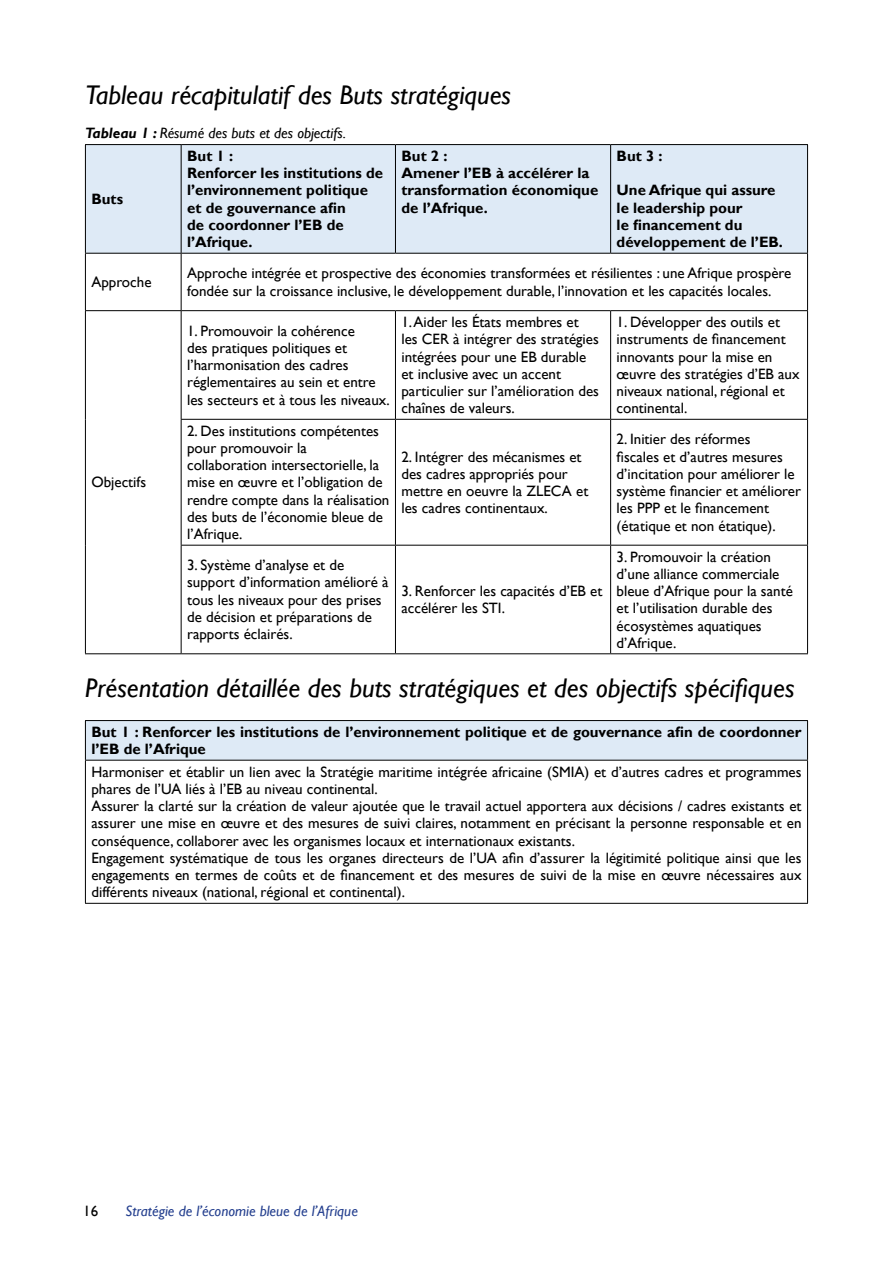
<style>
.page{position:relative;width:893px;height:1263px;background:#fff}
.page>*{position:absolute;margin:0;border:0;box-sizing:border-box;transform-origin:0 0}
.t1{font:italic 27px "Gill Sans";color:#000}
.t2{font:15px/17.2px "Gill Sans";color:#000}
.t3{font:700 15px/17.2px "Gill Sans";color:#000}
.t4{font:italic 15px "Gill Sans";color:#25408f}
.t5{font:italic 15px "Gill Sans";color:#000}
.s1{font-weight:700}
</style>
<div class="page">
<div style="left:86px;top:145px;width:721px;height:108px;background:#deeaf6"></div>
<hr style="left:85px;top:144px;width:96px;height:1px;background:#000">
<hr style="left:85px;top:145px;width:1px;height:108px;background:#000">
<hr style="left:181px;top:144px;width:214px;height:1px;background:#000">
<hr style="left:181px;top:145px;width:1px;height:108px;background:#000">
<hr style="left:395px;top:144px;width:216px;height:1px;background:#000">
<hr style="left:395px;top:145px;width:1px;height:108px;background:#000">
<hr style="left:611px;top:144px;width:197px;height:1px;background:#000">
<hr style="left:610px;top:145px;width:1px;height:108px;background:#000">
<hr style="left:807px;top:145px;width:1px;height:108px;background:#000">
<hr style="left:85px;top:253px;width:96px;height:1px;background:#000">
<hr style="left:85px;top:254px;width:1px;height:56px;background:#000">
<hr style="left:181px;top:253px;width:214px;height:1px;background:#000">
<hr style="left:181px;top:254px;width:1px;height:56px;background:#000">
<hr style="left:395px;top:253px;width:216px;height:1px;background:#000">
<hr style="left:611px;top:253px;width:197px;height:1px;background:#000">
<hr style="left:807px;top:254px;width:1px;height:56px;background:#000">
<hr style="left:85px;top:310px;width:96px;height:1px;background:#000">
<hr style="left:85px;top:311px;width:1px;height:108px;background:#000">
<hr style="left:181px;top:310px;width:214px;height:1px;background:#000">
<hr style="left:181px;top:311px;width:1px;height:108px;background:#000">
<hr style="left:395px;top:310px;width:216px;height:1px;background:#000">
<hr style="left:395px;top:311px;width:1px;height:108px;background:#000">
<hr style="left:611px;top:310px;width:197px;height:1px;background:#000">
<hr style="left:610px;top:311px;width:1px;height:108px;background:#000">
<hr style="left:807px;top:311px;width:1px;height:108px;background:#000">
<hr style="left:85px;top:419px;width:1px;height:126px;background:#000">
<hr style="left:181px;top:419px;width:214px;height:1px;background:#000">
<hr style="left:181px;top:420px;width:1px;height:125px;background:#000">
<hr style="left:395px;top:419px;width:216px;height:1px;background:#000">
<hr style="left:395px;top:420px;width:1px;height:125px;background:#000">
<hr style="left:611px;top:419px;width:197px;height:1px;background:#000">
<hr style="left:610px;top:420px;width:1px;height:125px;background:#000">
<hr style="left:807px;top:420px;width:1px;height:125px;background:#000">
<hr style="left:85px;top:545px;width:1px;height:108px;background:#000">
<hr style="left:181px;top:545px;width:214px;height:1px;background:#000">
<hr style="left:181px;top:545px;width:1px;height:108px;background:#000">
<hr style="left:395px;top:545px;width:216px;height:1px;background:#000">
<hr style="left:395px;top:545px;width:1px;height:108px;background:#000">
<hr style="left:611px;top:545px;width:197px;height:1px;background:#000">
<hr style="left:610px;top:545px;width:1px;height:108px;background:#000">
<hr style="left:807px;top:545px;width:1px;height:108px;background:#000">
<hr style="left:85px;top:653px;width:96px;height:1px;background:#000">
<hr style="left:181px;top:653px;width:214px;height:1px;background:#000">
<hr style="left:395px;top:653px;width:216px;height:1px;background:#000">
<hr style="left:611px;top:653px;width:197px;height:1px;background:#000">
<div style="left:85px;top:720px;width:722px;height:40px;background:#deeaf6"></div>
<hr style="left:85px;top:720px;width:723px;height:1px;background:#000">
<hr style="left:85px;top:721px;width:1px;height:39px;background:#000">
<hr style="left:807px;top:721px;width:1px;height:39px;background:#000">
<hr style="left:85px;top:760px;width:723px;height:1px;background:#000">
<hr style="left:85px;top:760px;width:1px;height:143px;background:#000">
<hr style="left:807px;top:760px;width:1px;height:143px;background:#000">
<hr style="left:85px;top:903px;width:723px;height:1px;background:#000">
<h1 class="t1" style="left:85px;top:79px;width:428px">Tableau récapitulatif des Buts stratégiques</h1>
<p class="t5" style="left:85px;top:124px;width:263px"><span class="s1">Tableau 1 :</span> Résumé des buts et des objectifs.</p>
<p class="t3" style="left:91px;top:191px;width:33px">Buts</p>
<p class="t3" style="left:187px;top:148px;width:198px">But 1 :<br>Renforcer les institutions de l’environnement politique et de gouvernance afin<br>de coordonner l’EB de l’Afrique.</p>
<p class="t3" style="left:401px;top:148px;width:198px">But 2 :<br>Amener l’EB à accélérer la transformation économique de l’Afrique.</p>
<p class="t3" style="left:617px;top:148px;width:47px">But 3 :</p>
<p class="t3" style="left:617px;top:182px;width:168px">Une Afrique qui assure le leadership pour<br>le financement du développement de l’EB.</p>
<p class="t2" style="left:91px;top:274px;width:62px">Approche</p>
<p class="t2" style="left:187px;top:265px;width:606px">Approche intégrée et prospective des économies transformées et résilientes : une Afrique prospère fondée sur la croissance inclusive, le développement durable, l’innovation et les capacités locales.</p>
<p class="t2" style="left:91px;top:474px;width:56px">Objectifs</p>
<p class="t2" style="left:187px;top:322px;width:204px">1. Promouvoir la cohérence<br>des pratiques politiques et l’harmonisation des cadres réglementaires au sein et entre les secteurs et à tous les niveaux.</p>
<p class="t2" style="left:401px;top:314px;width:199px">1. Aider les États membres et<br>les CER à intégrer des stratégies intégrées pour une EB durable et inclusive avec un accent particulier sur l’amélioration des chaînes de valeurs.</p>
<p class="t2" style="left:617px;top:314px;width:184px">1. Développer des outils et instruments de financement innovants pour la mise en œuvre des stratégies d’EB aux niveaux national, régional et continental.</p>
<p class="t2" style="left:187px;top:422px;width:204px">2. Des institutions compétentes pour promouvoir la collaboration intersectorielle, la mise en œuvre et l’obligation de rendre compte dans la réalisation des buts de l’économie bleue de l’Afrique.</p>
<p class="t2" style="left:617px;top:431px;width:186px">2. Initier des réformes<br>fiscales et d’autres mesures d’incitation pour améliorer le système financier et améliorer les PPP et le financement (étatique et non étatique).</p>
<p class="t2" style="left:401px;top:448px;width:188px">2. Intégrer des mécanismes et des cadres appropriés pour mettre en oeuvre la ZLECA et les cadres continentaux.</p>
<p class="t2" style="left:617px;top:548px;width:178px">3. Promouvoir la création d’une alliance commerciale bleue d’Afrique pour la santé et l’utilisation durable des écosystèmes aquatiques d’Afrique.</p>
<h1 class="t1" style="left:85px;top:672px;width:711px">Présentation détaillée des buts stratégiques et des objectifs spécifiques</h1>
<p class="t3" style="left:91px;top:724px;width:712px">But 1 : Renforcer les institutions de l’environnement politique et de gouvernance afin de coordonner l’EB de l’Afrique</p>
<p class="t2" style="left:91px;top:763px;width:712px">Harmoniser et établir un lien avec la Stratégie maritime intégrée africaine (SMIA) et d’autres cadres et programmes phares de l’UA liés à l’EB au niveau continental.<br>Assurer la clarté sur la création de valeur ajoutée que le travail actuel apportera aux décisions / cadres existants et assurer une mise en œuvre et des mesures de suivi claires, notamment en précisant la personne responsable et en conséquence, collaborer avec les organismes locaux et internationaux existants.<br>Engagement systématique de tous les organes directeurs de l’UA afin d’assurer la légitimité politique ainsi que les engagements en termes de coûts et de financement et des mesures de suivi de la mise en œuvre nécessaires aux différents niveaux (national, régional et continental).</p>
<p class="t2" style="left:187px;top:557px;width:203px">3. Système d’analyse et de support d’information amélioré à tous les niveaux pour des prises de décision et préparations de rapports éclairés.</p>
<p class="t2" style="left:401px;top:583px;width:202px">3. Renforcer les capacités d’EB et accélérer les STI.</p>
<p class="t2" style="left:83px;top:1202px;width:16px">16</p>
<p class="t4" style="left:125px;top:1202px;width:234px">Stratégie de l’économie bleue de l’Afrique</p>
</div>
